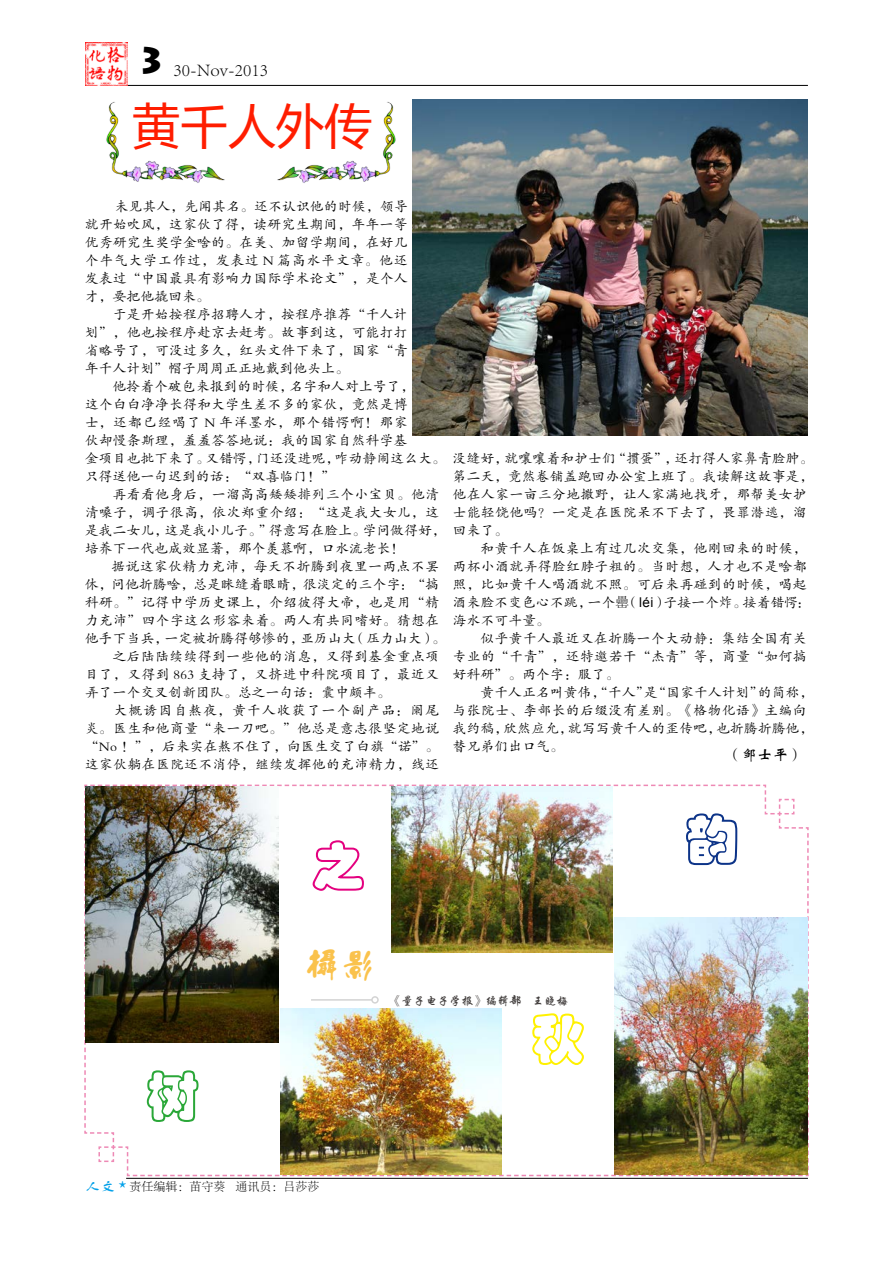
<style>
.page{position:relative;width:893px;height:1263px;background:#fff}
.page>*{position:absolute;margin:0;border:0;box-sizing:border-box;transform-origin:0 0}
.t1{font:54px "ST Caiyun";color:#2aa738}
.t2{font:54px "ST Caiyun";color:#e4007f}
.t3{font:54px "ST Caiyun";color:#fff100}
.t4{font:54px "ST Caiyun";color:#0c3388}
.t5{font:48px "Microsoft Ya Hei";color:#ff1d00}
.t6{font:36px "FZLXTFW GB1 0";color:#fac24c}
.t7{font:300 18px "Adobe Song Std";color:#000}
.t8{font:15px "FZWBK GBK1 0";color:#000}
.t9{font:13.5px/18px "FZKTJW GB1 0";letter-spacing:.045em;color:#000}
.t10{font:13.5px "FZKTJW GB1 0";letter-spacing:.105em;color:#000}
.t11{font:300 12px "Adobe Song Std";color:#000}
.t12{font:12px "FZXKK GBK1 0";color:#44403f}
.s1{font-family:"Adobe Song Std";font-weight:300}
.s2{font-family:"Arial"}
.s3{font-family:"FZSTK GBK1 0";font-weight:400;font-size:15px;color:#00a0e9}
.s4{font-family:"FZKTK GBK1 0";font-weight:400;font-size:15px;color:#00a0e9}
</style>
<div class="page">
<hr style="left:85px;top:85px;width:723px;height:1px;background:#000">
<hr style="left:126px;top:1178px;width:682px;height:1px;background:#000">
<svg style="left:84px;top:784px;width:725px;height:393px"></svg>
<img style="left:412px;top:100px;width:396px;height:336px">
<img style="left:391px;top:786px;width:221px;height:166px">
<img style="left:86px;top:786px;width:192px;height:257px">
<img style="left:281px;top:1009px;width:221px;height:166px">
<img style="left:614px;top:918px;width:193px;height:257px">
<img style="left:85px;top:43px;width:43px;height:42px">
<img style="left:103px;top:72px;width:130px;height:111px">
<img style="left:269px;top:84px;width:130px;height:99px">
<h3 class="t7" style="left:137px;top:60px;width:133px"><sup>3</sup> 30-Nov-2013</h3>
<h2 class="t5" style="left:132px;top:94px;width:241px">黄千人外传</h2>
<p class="t9" style="left:85px;top:198px;width:324px;text-align:justify;text-indent:30px">未见其人，先闻其名。还不认识他的时候，领导就开始吹风，这家伙了得，读研究生期间，年年一等优秀研究生奖学金啥的。在美、加留学期间，在好几个牛气大学工作过，发表过 N 篇高水平文章。他还发表过“中国最具有影响力国际学术论文”，是个人才，要把他撬回来。</p>
<p class="t9" style="left:85px;top:306px;width:324px;text-align:justify;text-indent:28px">于是开始按程序招聘人才，按程序推荐“千人计划”，他也按程序赴京去赶考。故事到这，可能打打省略号了，可没过多久，红头文件下来了，国家“青年千人计划”帽子周周正正地戴到他头上。</p>
<p class="t9" style="left:85px;top:378px;width:362px;text-indent:28px">他拎着个破包来报到的时候，名字和人对上号了，<br>这个白白净净长得和大学生差不多的家伙，竟然是博<br>士，还都已经喝了 N 年洋墨水，那个错愕啊！那家<br>伙却慢条斯理，羞羞答答地说：我的国家自然科学基<br>金项目也批下来了。又错愕，门还没进呢，咋动静闹这么大。只得送他一句迟到的话：“双喜临门！”</p>
<p class="t9" style="left:85px;top:486px;width:362px;text-indent:28px">再看看他身后，一溜高高矮矮排列三个小宝贝。他清清嗓子，调子很高，依次郑重介绍：“这是我大女儿，这是我二女儿，这是我小儿子。”得意写在脸上。学问做得好，培养下一代也成效显著，那个羡慕啊，口水流老长！</p>
<p class="t9" style="left:111px;top:558px;width:329px">据说这家伙精力充沛，每天不折腾到夜里一两点不罢</p>
<p class="t9" style="left:85px;top:576px;width:355px">休，问他折腾啥，总是眯缝着眼睛，很淡定的三个字：“搞</p>
<p class="t9" style="left:85px;top:594px;width:355px">科研。”记得中学历史课上，介绍彼得大帝，也是用“精</p>
<p class="t9" style="left:85px;top:612px;width:355px">力充沛”四个字这么形容来着。两人有共同嗜好。猜想在</p>
<p class="t9" style="left:85px;top:630px;width:362px">他手下当兵，一定被折腾得够惨的，亚历山大（压力山大）。</p>
<p class="t9" style="left:113px;top:648px;width:328px">之后陆陆续续得到一些他的消息，又得到基金重点项</p>
<p class="t9" style="left:85px;top:666px;width:355px">目了，又得到 863 支持了，又挤进中科院项目了，最近又</p>
<p class="t9" style="left:85px;top:684px;width:307px">弄了一个交叉创新团队。总之一句话：囊中颇丰。</p>
<p class="t10" style="left:114px;top:703px;width:326px">大概诱因自熬夜，黄千人收获了一个副产品：阑尾</p>
<p class="t9" style="left:85px;top:720px;width:355px">炎。医生和他商量“来一刀吧。”他总是意志很坚定地说</p>
<p class="t9" style="left:85px;top:738px;width:356px">“No ！”，后来实在熬不住了，向医生交了白旗“诺”。</p>
<p class="t9" style="left:85px;top:756px;width:356px">这家伙躺在医院还不消停，继续发挥他的充沛精力，线还</p>
<p class="t9" style="left:453px;top:450px;width:362px">没缝好，就嚷嚷着和护士们“掼蛋”，还打得人家鼻青脸肿。第二天，竟然卷铺盖跑回办公室上班了。我读解这故事是，他在人家一亩三分地撒野，让人家满地找牙，那帮美女护士能轻饶他吗？一定是在医院呆不下去了，畏罪潜逃，溜回来了。</p>
<p class="t9" style="left:453px;top:539px;width:359px;text-indent:28px">和黄千人在饭桌上有过几次交集，他刚回来的时候，两杯小酒就弄得脸红脖子粗的。当时想，人才也不是啥都照，比如黄千人喝酒就不照。可后来再碰到的时候，喝起酒来脸不变色心不跳，一个<span class="s1">罍</span>（<span class="s2">léi</span>）子接一个炸。接着错愕：海水不可斗量。</p>
<p class="t9" style="left:453px;top:629px;width:355px;text-align:justify;text-indent:28px">似乎黄千人最近又在折腾一个大动静：集结全国有关专业的“千青”，还特邀若干“杰青”等，商量“如何搞好科研”。两个字：服了。</p>
<p class="t9" style="left:453px;top:683px;width:362px;text-indent:28px">黄千人正名叫黄伟，“千人”是“国家千人计划”的简称，与张院士、李部长的后缀没有差别。《格物化语》主编向我约稿，欣然应允，就写写黄千人的歪传吧，也折腾折腾他，替兄弟们出口气。</p>
<p class="t8" style="left:727px;top:747px;width:78px">（邹士平）</p>
<h1 class="t2" style="left:310px;top:838px;width:55px">之</h1>
<h1 class="t4" style="left:685px;top:812px;width:55px">韵</h1>
<h3 class="t6" style="left:304px;top:945px;width:73px">摄影</h3>
<p class="t12" style="left:390px;top:994px;width:180px">《量子电子学报》编辑部 王晓梅</p>
<h1 class="t1" style="left:145px;top:1069px;width:55px">树</h1>
<p class="t11" style="left:85px;top:1180px;width:236px"><span class="s3">人文</span> <span class="s4">*</span> 责任编辑：苗守葵 通讯员：吕莎莎</p>
<h1 class="t3" style="left:531px;top:1012px;width:55px">秋</h1>
</div>
